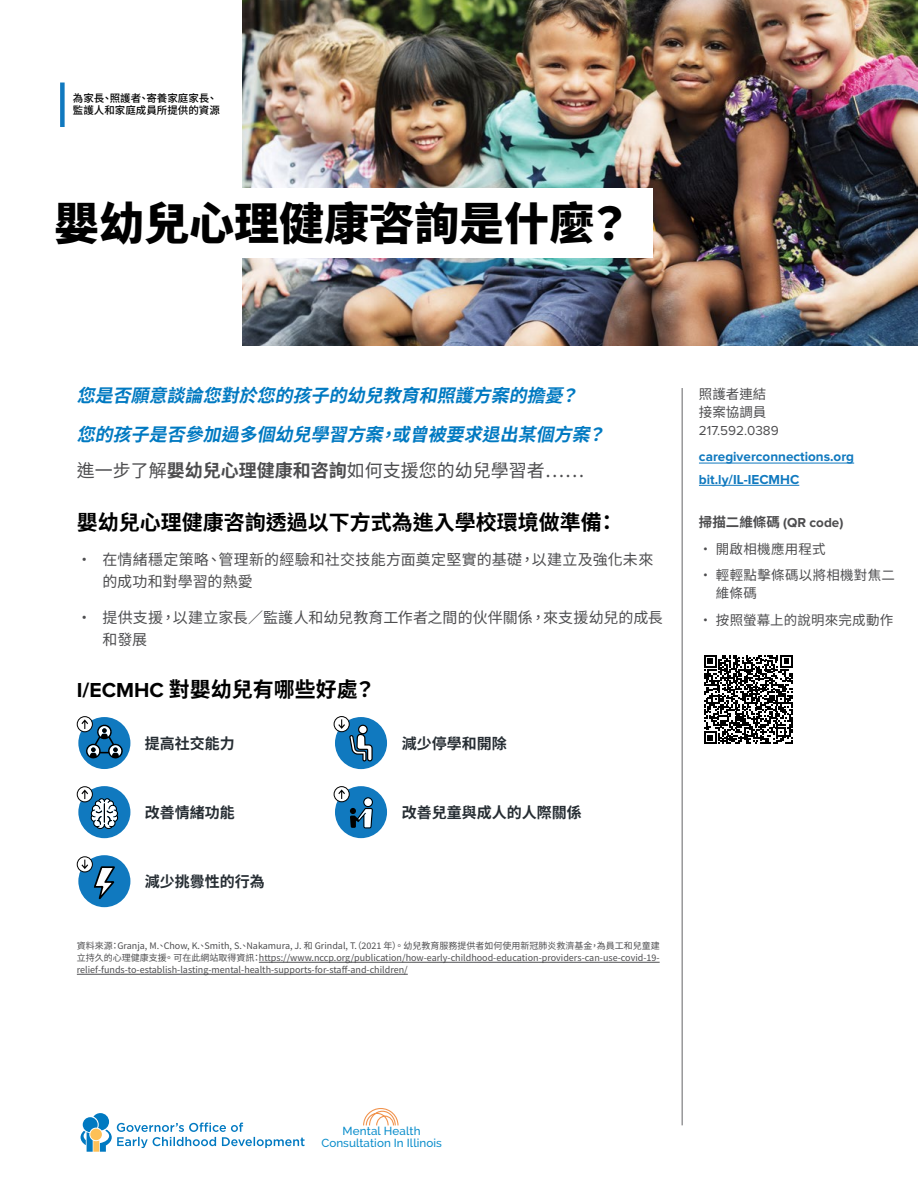
<style>
.page{position:relative;width:918px;height:1188px;background:#fff}
.page>*{position:absolute;margin:0;border:0;box-sizing:border-box;transform-origin:0 0}
.t1{font:900 45px "Noto Sans TC";color:#000}
.t2{font:700 21px "Noto Sans TC";color:#000}
.t3{font:italic 700 18px/37.5px "Noto Sans TC";color:#0079c1}
.t4{font:15px/22.5px "Noto Sans TC";letter-spacing:.01em;color:#4d4d4f}
.t5{font:700 15px "Noto Sans TC";color:#262d33}
.t6{font:13.5px/18px "Noto Sans TC";letter-spacing:.015em;color:#4d4d4f}
.t7{font:700 13.5px/22.2px "Proxima Nova";color:#1079bf}
.t8{font:700 13.5px "Proxima Nova";color:#4d4d4f}
.t9{font:13.5px "Proxima Nova";color:#4d4d4f}
.t10{font:500 11.55px/12.1px "Raleway";letter-spacing:.005em;color:#0a8dcb;text-align:center}
.t11{font:500 10.5px/12.6px "Noto Sans TC";color:#000}
.t12{font:9px/12px "Noto Sans TC";color:#4d4d4f;text-align:justify}
.s1{font-weight:400;font-style:normal;color:#4d4d4f}
.s2{font-style:normal;color:#4d4d4f}
.s3{font-family:"Proxima Nova"}
.s4{font-family:"Noto Sans TC"}
</style>
<div class="page">
<img style="left:242px;top:0;width:676px;height:346px">
<div style="left:0;top:189px;width:653px;height:69px;background:#fff"></div>
<div style="left:60px;top:83px;width:5px;height:44px;background:#1079bf"></div>
<hr style="left:682px;top:388px;width:1px;height:737px;background:#636466">
<svg style="left:81px;top:1113px;width:224px;height:39px"></svg>
<div style="left:90px;top:1129px;width:12px;height:11px;background:#fdc057;border-radius:50%"></div>
<svg style="left:363px;top:1108px;width:36px;height:18px"></svg>
<hr style="left:699px;top:463px;width:155px;height:1px;background:#1079bf">
<hr style="left:699px;top:485px;width:100px;height:1px;background:#1079bf">
<hr style="left:259px;top:962px;width:401px;height:1px;background:#4d4d4f">
<hr style="left:77px;top:974px;width:331px;height:1px;background:#4d4d4f">
<div style="left:78px;top:717px;width:52px;height:52px;background:#1079bf;border-radius:50%"></div>
<div style="left:77px;top:716px;width:16px;height:16px;border:1px solid #000;border-radius:50%"></div>
<svg style="left:81px;top:719px;width:42px;height:40px"></svg>
<div style="left:335px;top:717px;width:52px;height:52px;background:#1079bf;border-radius:50%"></div>
<div style="left:334px;top:716px;width:16px;height:16px;border:1px solid #000;border-radius:50%"></div>
<svg style="left:338px;top:719px;width:35px;height:42px"></svg>
<div style="left:78px;top:786px;width:52px;height:52px;background:#1079bf;border-radius:50%"></div>
<div style="left:77px;top:786px;width:16px;height:16px;border:1px solid #000;border-radius:50%"></div>
<svg style="left:81px;top:790px;width:38px;height:40px"></svg>
<div style="left:335px;top:786px;width:52px;height:52px;background:#1079bf;border-radius:50%"></div>
<div style="left:334px;top:786px;width:16px;height:16px;border:1px solid #000;border-radius:50%"></div>
<svg style="left:338px;top:789px;width:35px;height:40px"></svg>
<div style="left:78px;top:855px;width:52px;height:52px;background:#1079bf;border-radius:50%"></div>
<svg style="left:77px;top:857px;width:15px;height:15px"></svg>
<div style="left:77px;top:856px;width:16px;height:16px;border:1px solid #000;border-radius:50%"></div>
<svg style="left:81px;top:860px;width:34px;height:48px"></svg>
<svg style="left:704px;top:655px;width:89px;height:89px"></svg>
<p class="t11" style="left:73px;top:92px;width:149px">為家長、照護者、寄養家庭家長、監護人和家庭成員所提供的資源</p>
<h1 class="t1" style="left:54px;top:198px;width:579px">嬰幼兒心理健康咨詢是什麼？</h1>
<h3 class="t3" style="left:77px;top:377px;width:539px">您是否願意談論您對於您的孩子的幼兒教育和照護方案的擔憂？您的孩子是否參加過多個幼兒學習方案，或曾被要求退出某個方案？<span class="s1">進一步了解</span><span class="s2">嬰幼兒心理健康和咨詢</span><span class="s1">如何支援您的幼兒學習者……</span></h3>
<h2 class="t2" style="left:77px;top:510px;width:542px">嬰幼兒心理健康咨詢透過以下方式為進入學校環境做準備：</h2>
<h3 class="t4" style="left:102px;top:548px;width:552px;text-indent:-26px">• 在情緒穩定策略、管理新的經驗和社交技能方面奠定堅實的基礎，以建立及強化未來的成功和對學習的熱愛</h3>
<h3 class="t4" style="left:102px;top:606px;width:562px;text-indent:-26px">• 提供支援，以建立家長／監護人和幼兒教育工作者之間的伙伴關係，來支援幼兒的成長和發展</h3>
<h2 class="t2" style="left:77px;top:678px;width:300px"><span class="s3">I/ECMHC</span> 對嬰幼兒有哪些好處？</h2>
<h3 class="t5" style="left:145px;top:735px;width:91px">提高社交能力</h3>
<h3 class="t5" style="left:402px;top:735px;width:106px">減少停學和開除</h3>
<h3 class="t5" style="left:145px;top:804px;width:91px">改善情緒功能</h3>
<h3 class="t5" style="left:402px;top:804px;width:181px">改善兒童與成人的人際關係</h3>
<h3 class="t5" style="left:145px;top:873px;width:121px">減少挑釁性的行為</h3>
<p class="t12" style="left:77px;top:940px;width:585px">資料來源：Granja, M.、Chow, K.、Smith, S.、Nakamura, J. 和 Grindal, T.（2021 年）。幼兒教育服務提供者如何使用新冠肺炎救濟基金，為員工和兒童建立持久的心理健康支援。可在此網站取得資訊：https://www.nccp.org/publication/how-early-childhood-education-providers-can-use-covid-19- relief-funds-to-establish-lasting-mental-health-supports-for-staff-and-children/</p>
<h3 class="t6" style="left:699px;top:385px;width:69px">照護者連結接案協調員</h3>
<h3 class="t9" style="left:699px;top:420px;width:81px">217.592.0389</h3>
<h3 class="t7" style="left:699px;top:446px;width:157px">caregiverconnections.org bit.ly/IL-IECMHC</h3>
<h3 class="t8" style="left:699px;top:516px;width:146px"><span class="s4">掃描二維條碼</span> (QR code)</h3>
<h3 class="t6" style="left:699px;top:540px;width:128px">• 開啟相機應用程式</h3>
<h3 class="t6" style="left:716px;top:566px;width:180px;text-indent:-17px">• 輕輕點擊條碼以將相機對焦二維條碼</h3>
<h3 class="t6" style="left:699px;top:611px;width:196px">• 按照螢幕上的說明來完成動作</h3>
<p class="t10" style="left:321px;top:1125px;width:122px">Mental Health<br>Consultation In Illinois</p>
</div>
